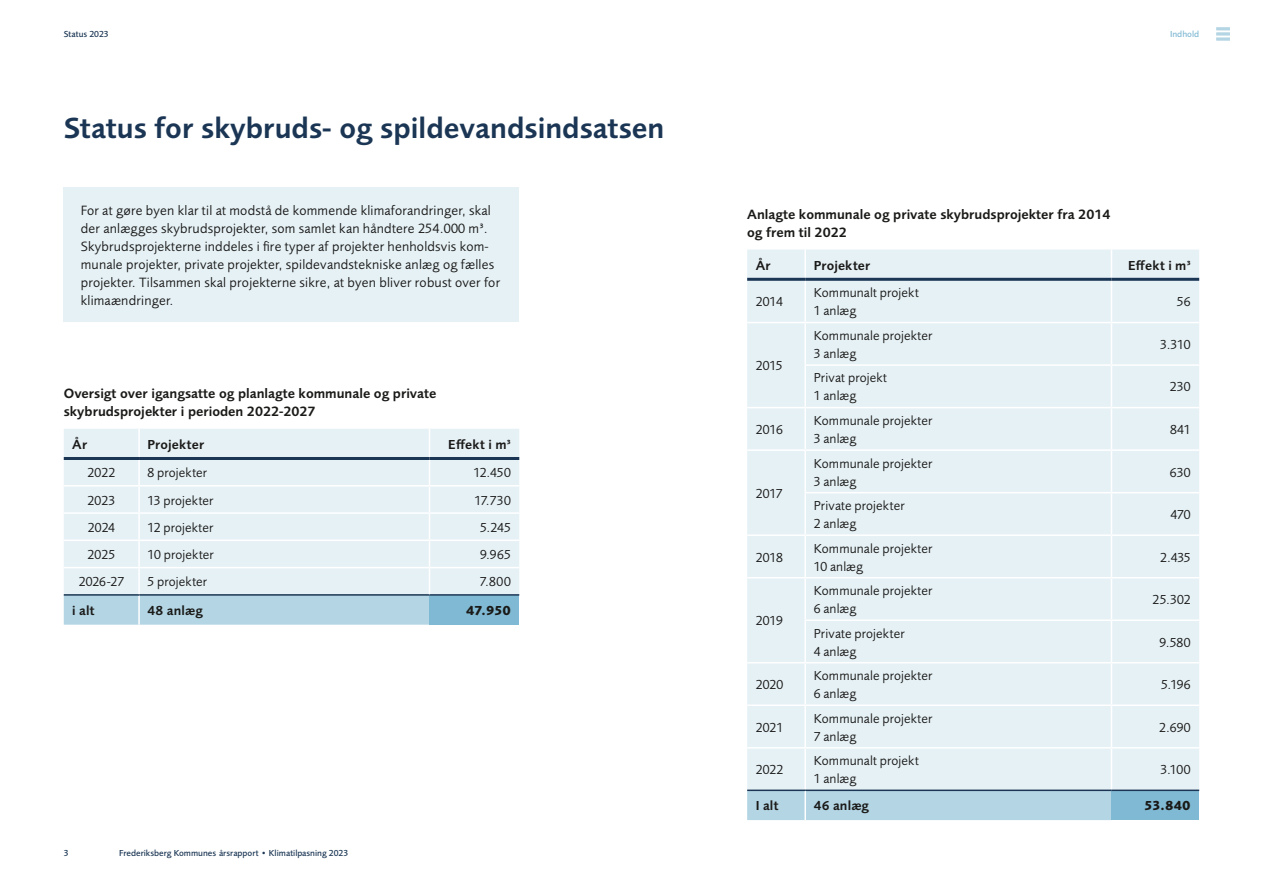
<style>
.page{position:relative;width:1263px;height:893px;background:#fff}
.page>*{position:absolute;margin:0;border:0;box-sizing:border-box;transform-origin:0 0}
.t1{font:600 30px "Foundry Sans";color:#1b3654}
.t2{font:13.95px/18px "Foundry Sans";letter-spacing:.015em;color:#1a1a18}
.t3{font:600 13.95px/18px "Foundry Sans";color:#1a1a18}
.t4{font:13.5px/18px "Foundry Sans";letter-spacing:.01em;color:#1a1a18}
.t5{font:600 13.5px "Foundry Sans";letter-spacing:.015em;color:#1a1a18}
.t6{font:700 13.5px "Foundry Sans";letter-spacing:-.02em;color:#1a1a18}
.t7{font:500 9px "Foundry Sans";color:#1b3654}
.t8{font:500 9px "Foundry Sans";color:#80b9d3}
</style>
<div class="page">
<div style="left:64px;top:187px;width:455px;height:135px;background:#e6f1f6"></div>
<div style="left:1216px;top:27px;width:14px;height:3px;background:#b3d5e4;border:1px solid #b3d5e4"></div>
<svg style="left:1216px;top:33px;width:14px;height:2px"></svg>
<div style="left:1216px;top:38px;width:14px;height:3px;background:#b3d5e4;border:1px solid #b3d5e4"></div>
<div style="left:747px;top:281px;width:452px;height:509px;background:#e6f1f6"></div>
<div style="left:747px;top:791px;width:364px;height:29px;background:#b3d5e4"></div>
<div style="left:1111px;top:790px;width:88px;height:30px;background:#80b9d3"></div>
<hr style="left:1111px;top:281px;width:1px;height:41px;background:#fff">
<hr style="left:1111px;top:323px;width:1px;height:41px;background:#fff">
<hr style="left:1111px;top:366px;width:1px;height:41px;background:#fff">
<hr style="left:1111px;top:408px;width:1px;height:41px;background:#fff">
<hr style="left:1111px;top:451px;width:1px;height:41px;background:#fff">
<hr style="left:1111px;top:493px;width:1px;height:41px;background:#fff">
<hr style="left:1111px;top:536px;width:1px;height:41px;background:#fff">
<hr style="left:1111px;top:578px;width:1px;height:41px;background:#fff">
<hr style="left:1111px;top:621px;width:1px;height:41px;background:#fff">
<hr style="left:1111px;top:663px;width:1px;height:41px;background:#fff">
<hr style="left:1111px;top:706px;width:1px;height:41px;background:#fff">
<hr style="left:1111px;top:748px;width:1px;height:42px;background:#fff">
<div style="left:747px;top:250px;width:452px;height:28px;background:#e6f1f6"></div>
<hr style="left:805px;top:322px;width:306px;height:1px;background:#fff">
<hr style="left:1111px;top:322px;width:88px;height:1px;background:#fff">
<hr style="left:804px;top:364px;width:307px;height:2px;background:#fff">
<hr style="left:1111px;top:364px;width:88px;height:2px;background:#fff">
<hr style="left:805px;top:407px;width:306px;height:1px;background:#fff">
<hr style="left:1111px;top:407px;width:88px;height:1px;background:#fff">
<hr style="left:1111px;top:449px;width:88px;height:2px;background:#fff">
<hr style="left:1111px;top:492px;width:88px;height:1px;background:#fff">
<hr style="left:1111px;top:534px;width:88px;height:2px;background:#fff">
<hr style="left:805px;top:577px;width:306px;height:1px;background:#fff">
<hr style="left:1111px;top:577px;width:88px;height:1px;background:#fff">
<hr style="left:804px;top:619px;width:307px;height:2px;background:#fff">
<hr style="left:1111px;top:619px;width:88px;height:2px;background:#fff">
<hr style="left:805px;top:662px;width:306px;height:1px;background:#fff">
<hr style="left:1111px;top:662px;width:88px;height:1px;background:#fff">
<hr style="left:804px;top:281px;width:2px;height:41px;background:#fff">
<hr style="left:747px;top:322px;width:58px;height:1px;background:#fff">
<hr style="left:804px;top:323px;width:2px;height:41px;background:#fff">
<hr style="left:804px;top:366px;width:2px;height:41px;background:#fff">
<hr style="left:747px;top:407px;width:58px;height:1px;background:#fff">
<hr style="left:804px;top:408px;width:2px;height:41px;background:#fff">
<hr style="left:804px;top:536px;width:2px;height:41px;background:#fff">
<hr style="left:747px;top:577px;width:58px;height:1px;background:#fff">
<hr style="left:804px;top:578px;width:2px;height:41px;background:#fff">
<hr style="left:804px;top:621px;width:2px;height:41px;background:#fff">
<hr style="left:747px;top:662px;width:58px;height:1px;background:#fff">
<hr style="left:804px;top:663px;width:2px;height:41px;background:#fff">
<hr style="left:804px;top:706px;width:2px;height:41px;background:#fff">
<hr style="left:804px;top:748px;width:2px;height:42px;background:#fff">
<hr style="left:747px;top:449px;width:58px;height:2px;background:#fff">
<hr style="left:805px;top:449px;width:306px;height:2px;background:#fff">
<hr style="left:804px;top:451px;width:2px;height:41px;background:#fff">
<hr style="left:804px;top:492px;width:307px;height:1px;background:#fff">
<hr style="left:804px;top:493px;width:2px;height:41px;background:#fff">
<hr style="left:747px;top:534px;width:58px;height:2px;background:#fff">
<hr style="left:805px;top:534px;width:306px;height:2px;background:#fff">
<hr style="left:747px;top:278px;width:58px;height:3px;background:#1b3654">
<hr style="left:805px;top:278px;width:306px;height:3px;background:#1b3654">
<hr style="left:1111px;top:278px;width:88px;height:3px;background:#1b3654">
<hr style="left:747px;top:704px;width:58px;height:2px;background:#fff">
<hr style="left:805px;top:704px;width:306px;height:2px;background:#fff">
<hr style="left:1111px;top:704px;width:88px;height:2px;background:#fff">
<hr style="left:1111px;top:747px;width:88px;height:1px;background:#fff">
<hr style="left:1111px;top:790px;width:88px;height:1px;background:#1b3654">
<hr style="left:805px;top:747px;width:306px;height:1px;background:#fff">
<hr style="left:805px;top:790px;width:306px;height:1px;background:#1b3654">
<hr style="left:747px;top:747px;width:58px;height:1px;background:#fff">
<hr style="left:804px;top:791px;width:2px;height:29px;background:#fff">
<hr style="left:747px;top:790px;width:58px;height:1px;background:#1b3654">
<svg style="left:64px;top:429px;width:455px;height:196px;background:#d9e8ef"></svg>
<p class="t7" style="left:64px;top:29px;width:47px">Status 2023</p>
<p class="t8" style="left:1170px;top:29px;width:31px">Indhold</p>
<h1 class="t1" style="left:64px;top:110px;width:602px">Status for skybruds- og spildevandsindsatsen</h1>
<p class="t2" style="left:81px;top:201px;width:412px">For at gøre byen klar til at modstå de kommende klimaforandringer, skal der anlægges skybruds projekter, som samlet kan håndtere 254.000 m³.</p>
<p class="t2" style="left:81px;top:256px;width:421px">munale projekter, private projekter, spildevandstekniske anlæg og fælles projekter. Tilsammen skal projekterne sikre, at byen bliver robust over for klimaændringer.</p>
<p class="t2" style="left:81px;top:237px;width:409px">Skybrudsprojekterne inddeles i fire typer af projekter henholdsvis kom-</p>
<h2 class="t3" style="left:64px;top:385px;width:374px">Oversigt over igangsatte og planlagte kommunale og private skybrudsprojekter i perioden 2022-2027</h2>
<p class="t5" style="left:72px;top:436px;width:16px">År</p>
<p class="t5" style="left:148px;top:436px;width:58px">Projekter</p>
<p class="t5" style="left:448px;top:436px;width:64px">Effekt i m³</p>
<p class="t4" style="left:88px;top:464px;width:29px">2022</p>
<p class="t4" style="left:148px;top:464px;width:61px">8 projekter</p>
<p class="t4" style="left:473px;top:464px;width:39px">12.450</p>
<p class="t4" style="left:88px;top:491px;width:29px">2023</p>
<p class="t4" style="left:148px;top:491px;width:68px">13 projekter</p>
<p class="t4" style="left:474px;top:491px;width:38px">17.730</p>
<p class="t4" style="left:88px;top:519px;width:29px">2024</p>
<p class="t4" style="left:148px;top:519px;width:68px">12 projekter</p>
<p class="t4" style="left:480px;top:519px;width:32px">5.245</p>
<p class="t4" style="left:88px;top:546px;width:29px">2025</p>
<p class="t4" style="left:148px;top:546px;width:68px">10 projekter</p>
<p class="t4" style="left:480px;top:546px;width:32px">9.965</p>
<p class="t4" style="left:79px;top:573px;width:47px">2026-27</p>
<p class="t4" style="left:148px;top:573px;width:61px">5 projekter</p>
<p class="t4" style="left:480px;top:573px;width:32px">7.800</p>
<p class="t5" style="left:72px;top:603px;width:24px">i alt</p>
<p class="t5" style="left:148px;top:603px;width:57px">48 anlæg</p>
<p class="t6" style="left:466px;top:602px;width:46px">47.950</p>
<p class="t7" style="left:64px;top:848px;width:6px">3</p>
<p class="t7" style="left:119px;top:848px;width:231px">Frederiksberg Kommunes årsrapport • Klimatilpasning 2023</p>
<h2 class="t3" style="left:747px;top:206px;width:365px">Anlagte kommunale og private skybrudsprojekter fra 2014 og frem til 2022</h2>
<p class="t5" style="left:756px;top:257px;width:16px">År</p>
<p class="t5" style="left:814px;top:257px;width:58px">Projekter</p>
<p class="t5" style="left:1128px;top:257px;width:64px">Effekt i m³</p>
<p class="t4" style="left:756px;top:293px;width:29px">2014</p>
<p class="t4" style="left:814px;top:284px;width:107px">Kommunalt projekt<br>1 anlæg</p>
<p class="t4" style="left:1177px;top:293px;width:15px">56</p>
<p class="t4" style="left:756px;top:357px;width:29px">2015</p>
<p class="t4" style="left:814px;top:327px;width:120px">Kommunale projekter<br>3 anlæg</p>
<p class="t4" style="left:1160px;top:336px;width:32px">3.310</p>
<p class="t4" style="left:814px;top:369px;width:75px">Privat projekt<br>1 anlæg</p>
<p class="t4" style="left:1170px;top:378px;width:23px">230</p>
<p class="t4" style="left:756px;top:421px;width:29px">2016</p>
<p class="t4" style="left:814px;top:412px;width:120px">Kommunale projekter<br>3 anlæg</p>
<p class="t4" style="left:1170px;top:421px;width:22px">841</p>
<p class="t4" style="left:756px;top:485px;width:28px">2017</p>
<p class="t4" style="left:814px;top:454px;width:120px">Kommunale projekter<br>3 anlæg</p>
<p class="t4" style="left:1170px;top:463px;width:22px">630</p>
<p class="t4" style="left:814px;top:497px;width:92px">Private projekter<br>2 anlæg</p>
<p class="t4" style="left:1170px;top:506px;width:22px">470</p>
<p class="t4" style="left:756px;top:548px;width:29px">2018</p>
<p class="t4" style="left:814px;top:539px;width:120px">Kommunale projekter<br>10 anlæg</p>
<p class="t4" style="left:1160px;top:548px;width:32px">2.435</p>
<p class="t4" style="left:756px;top:612px;width:29px">2019</p>
<p class="t4" style="left:814px;top:582px;width:120px">Kommunale projekter<br>6 anlæg</p>
<p class="t4" style="left:1152px;top:591px;width:40px">25.302</p>
<p class="t4" style="left:814px;top:624px;width:92px">Private projekter<br>4 anlæg</p>
<p class="t4" style="left:1159px;top:633px;width:33px">9.580</p>
<p class="t4" style="left:756px;top:676px;width:29px">2020</p>
<p class="t4" style="left:814px;top:667px;width:120px">Kommunale projekter<br>6 anlæg</p>
<p class="t4" style="left:1161px;top:676px;width:31px">5.196</p>
<p class="t4" style="left:756px;top:718px;width:29px">2021</p>
<p class="t4" style="left:814px;top:709px;width:120px">Kommunale projekter<br>7 anlæg</p>
<p class="t4" style="left:1159px;top:718px;width:33px">2.690</p>
<p class="t4" style="left:756px;top:761px;width:29px">2022</p>
<p class="t4" style="left:814px;top:752px;width:107px">Kommunalt projekt<br>1 anlæg</p>
<p class="t4" style="left:1160px;top:761px;width:32px">3.100</p>
<p class="t5" style="left:756px;top:798px;width:24px">I alt</p>
<p class="t5" style="left:814px;top:798px;width:57px">46 anlæg</p>
<p class="t6" style="left:1144px;top:798px;width:48px">53.840</p>
</div>
